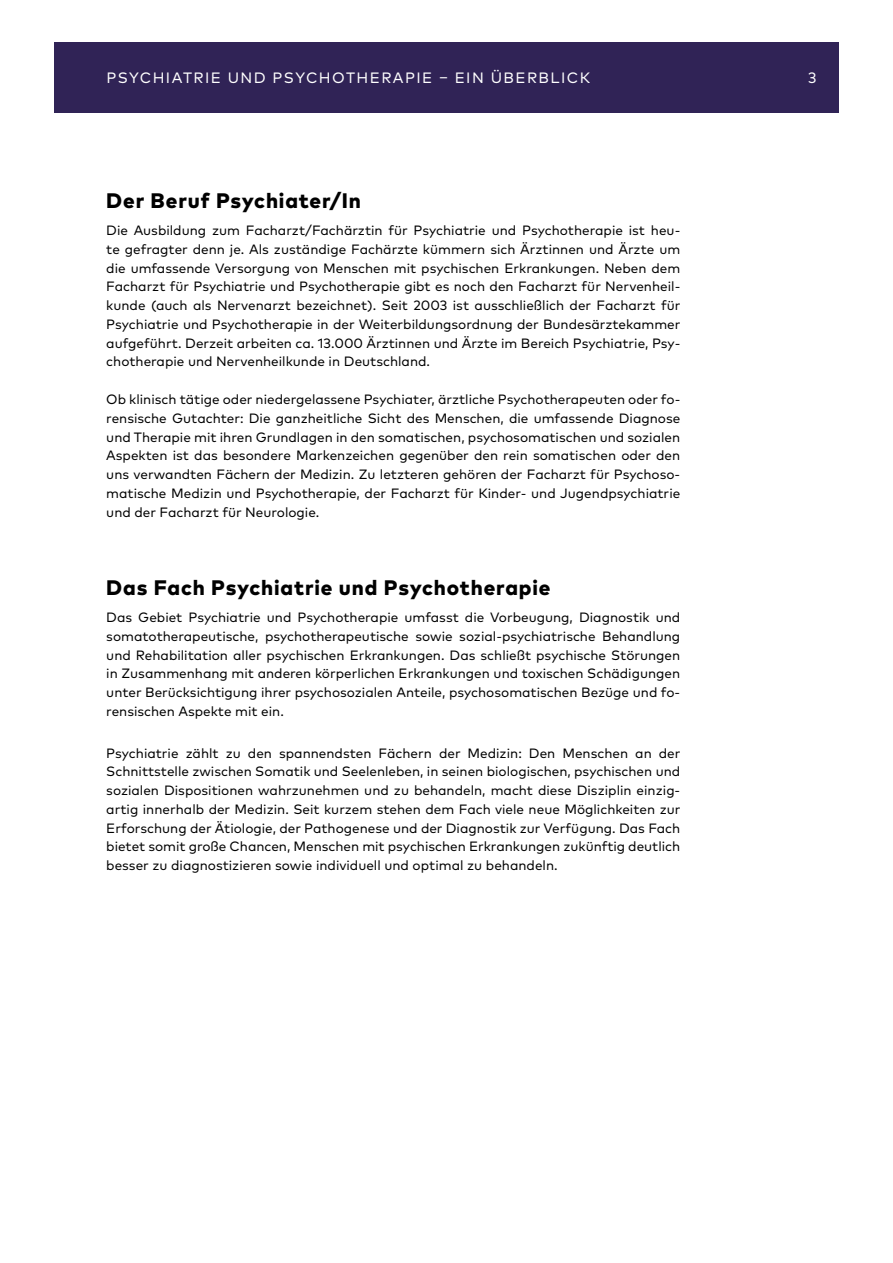
<style>
.page{position:relative;width:893px;height:1263px;background:#fff}
.page>*{position:absolute;margin:0;border:0;box-sizing:border-box;transform-origin:0 0}
.t1{font:800 21px "Mark Pro";letter-spacing:.04em;color:#000}
.t2{font:15px "Mark Pro";letter-spacing:.095em;color:#fff}
.t3{font:13.5px/18.8px "Mark Pro";color:#000;text-align:justify}
</style>
<div class="page">
<div style="left:54px;top:43px;width:785px;height:70px;background:#302356"></div>
<p class="t2" style="left:106px;top:66px;width:485px">PSYCHIATRIE UND PSYCHOTHERAPIE – EIN ÜBERBLICK</p>
<p class="t2" style="left:808px;top:66px;width:10px">3</p>
<h1 class="t1" style="left:106px;top:184px;width:256px">Der Beruf Psychiater/In</h1>
<p class="t3" style="left:106px;top:220px;width:576px">Die Ausbildung zum Facharzt/Fachärztin für Psychiatrie und Psychotherapie ist heu&shy;te gefragter denn je. Als zuständige Fachärzte kümmern sich Ärztinnen und Ärzte um die umfassende Versorgung von Menschen mit psychischen Erkrankungen. Neben dem Facharzt für Psychiatrie und Psychotherapie gibt es noch den Facharzt für Nervenheil&shy;kunde (auch als Nervenarzt bezeichnet). Seit 2003 ist ausschließlich der Facharzt für Psychiatrie und Psychotherapie in der Weiterbildungsordnung der Bundesärztekammer aufgeführt. Derzeit arbeiten ca. 13.000 Ärztinnen und Ärzte im Bereich Psychiatrie, Psy&shy;chotherapie und Nervenheilkunde in Deutschland.</p>
<p class="t3" style="left:106px;top:389px;width:575px">Ob klinisch tätige oder niedergelassene Psychiater, ärztliche Psychotherapeuten oder fo&shy;rensische Gutachter: Die ganzheitliche Sicht des Menschen, die umfassende Diagnose und Therapie mit ihren Grundlagen in den somatischen, psychosomatischen und sozialen Aspekten ist das besondere Markenzeichen gegenüber den rein somatischen oder den uns verwandten Fächern der Medizin. Zu letzteren gehören der Facharzt für Psychoso&shy;matische Medizin und Psychotherapie, der Facharzt für Kinder- und Jugendpsychiatrie und der Facharzt für Neurologie.</p>
<h1 class="t1" style="left:106px;top:571px;width:446px">Das Fach Psychiatrie und Psychotherapie</h1>
<p class="t3" style="left:106px;top:607px;width:575px">Das Gebiet Psychiatrie und Psychotherapie umfasst die Vorbeugung, Diagnostik und somatotherapeutische, psychotherapeutische sowie sozial-psychiatrische Behandlung und Rehabilitation aller psychischen Erkrankungen. Das schließt psychische Störungen in Zusammenhang mit anderen körperlichen Erkrankungen und toxischen Schädigungen unter Berücksichtigung ihrer psychosozialen Anteile, psychosomatischen Bezüge und fo&shy;rensischen Aspekte mit ein.</p>
<p class="t3" style="left:106px;top:742px;width:576px">Psychiatrie zählt zu den spannendsten Fächern der Medizin: Den Menschen an der Schnittstelle zwischen Somatik und Seelenleben, in seinen biologischen, psychischen und sozialen Dispositionen wahrzunehmen und zu behandeln, macht diese Disziplin einzig&shy;artig innerhalb der Medizin. Seit kurzem stehen dem Fach viele neue Möglichkeiten zur Erforschung der Ätiologie, der Pathogenese und der Diagnostik zur Verfügung. Das Fach bietet somit große Chancen, Menschen mit psychischen Erkrankungen zukünftig deutlich besser zu diagnostizieren sowie individuell und optimal zu behandeln.</p>
</div>
